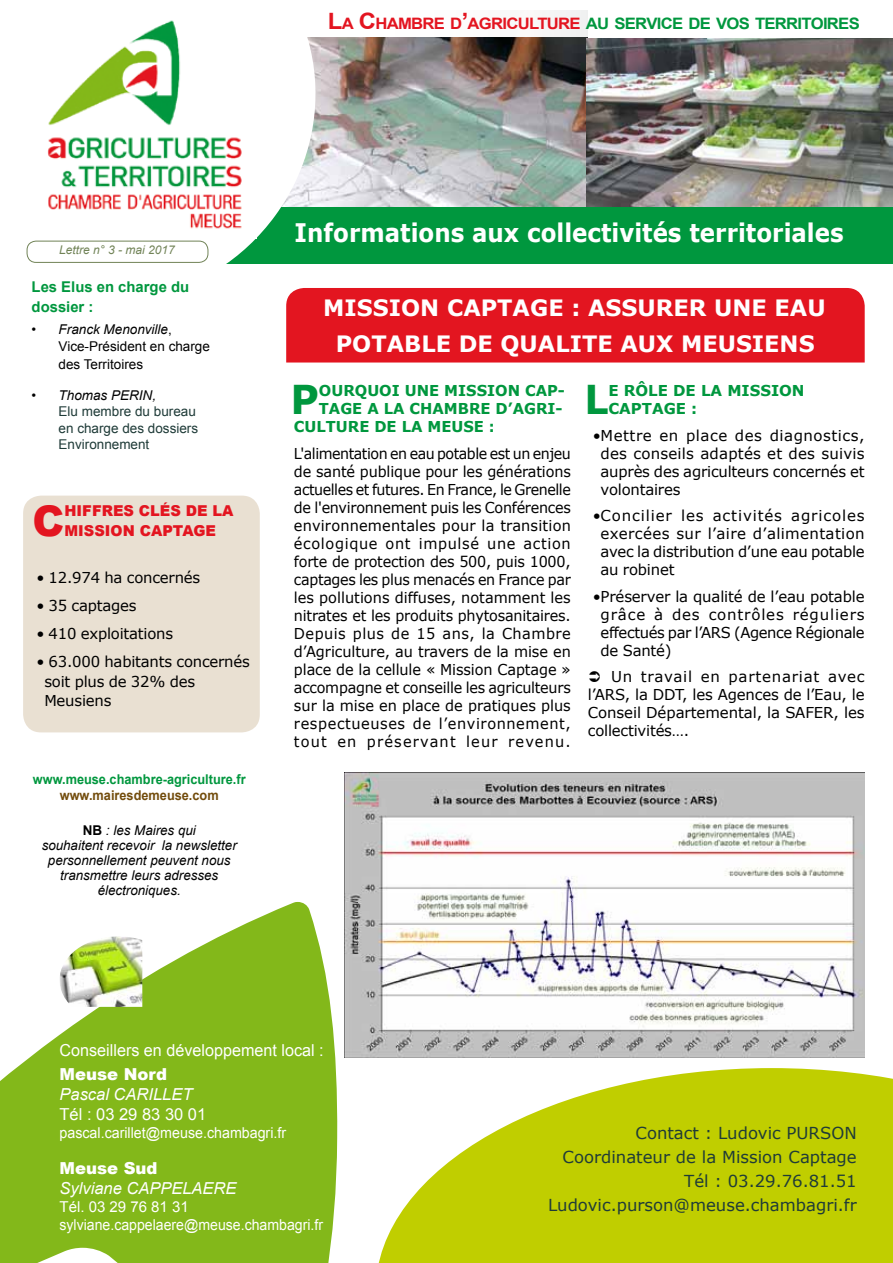
<style>
.page{position:relative;width:893px;height:1263px;background:#fff}
.page>*{position:absolute;margin:0;border:0;box-sizing:border-box;transform-origin:0 0}
.t1{font:900 42.3px "Arial";color:#e31520}
.t2{font:700 39.75px "Verdana";color:#00973e}
.t3{font:700 39.75px "Verdana";color:#00973e;scale:.95 1}
.t4{font:700 25.5px "Verdana";color:#fff;scale:.9 1}
.t5{font:700 22.5px/36px "Verdana";color:#fff;text-align:center}
.t6{font:16.5px/24px "Verdana";color:#1f3b38;text-align:right}
.t7{font:16.5px "Arial";color:#fff}
.t8{font:italic 16.5px "Arial";color:#fff}
.t9{font:900 16.5px "Arial";color:#fff}
.t10{font:700 15.75px "Arial";letter-spacing:-.045em;color:#00973e;scale:1.06 1}
.t11{font:15px/18px "Verdana";letter-spacing:-.015em;color:#000;text-align:justify;scale:.95 1}
.t12{font:15px/18px "Verdana";letter-spacing:-.015em;color:#000;text-align:justify}
.t13{font:700 15px/18px "Verdana";color:#00973e}
.t14{font:15px/18px "Arial";color:#fff}
.t15{font:15px "Arial";color:#fff;scale:.95 1}
.t16{font:900 15px/19.5px "Arial";color:#e31520}
.t17{font:700 14.85px/19.8px "Arial";color:#00973e}
.t18{font:italic 13.5px/15px "Arial";color:#000;text-align:center}
.t19{font:13.5px/16.5px "Arial";color:#000}
.t20{font:13.5px/16.5px "Arial";color:#1f3b38}
.t21{font:700 13.5px "Arial";color:#00973e;scale:.94 1}
.t22{font:700 13.5px "Arial";color:#724c0c;scale:.94 1}
.t23{font:italic 12px "Arial";color:#718357}
.s1{font-size:22.5px;color:#e31520}
.s2{color:#e31520}
.s3{font-style:italic}
.s4{font-weight:700;font-style:normal}
</style>
<div class="page">
<img style="left:340px;top:37px;width:247px;height:170px">
<img style="left:586px;top:38px;width:307px;height:169px">
<div style="left:214px;top:207px;width:679px;height:57px;background:#00973e"></div>
<svg style="left:26px;top:37px;width:314px;height:227px"></svg>
<img style="left:32px;top:20px;width:224px;height:219px">
<div style="left:23px;top:496px;width:237px;height:236px;background:#e9e0d2;border-radius:18px"></div>
<svg style="left:0;top:902px;width:338px;height:361px;fill:#83b81a"></svg>
<svg style="left:378px;top:1068px;width:515px;height:195px;fill:#c0ce00"></svg>
<div style="left:286px;top:288px;width:579px;height:74px;background:#e31520"></div>
<div style="left:27px;top:241px;width:181px;height:22px;border:1px solid #718357;border-radius:9px"></div>
<img style="left:60px;top:936px;width:82px;height:71px">
<img style="left:344px;top:773px;width:521px;height:285px">
<p class="t10" style="left:328px;top:13px;width:503px"><span class="s1">L</span><span class="s2">A</span> <span class="s1">C</span><span class="s2">HAMBRE D</span><span class="s1">’</span><span class="s2">AGRICULTURE</span> AU SERVICE DE VOS TERRITOIRES</p>
<p class="t23" style="left:59px;top:242px;width:117px">Lettre n° 3 - mai 2017</p>
<p class="t17" style="left:32px;top:278px;width:159px">Les Elus en charge du dossier :</p>
<p class="t19" style="left:59px;top:322px;width:153px;text-indent:-27px"><span class="s3">• Franck Menonville</span>,<br>Vice-Président en charge</p>
<p class="t19" style="left:59px;top:356px;width:86px">des Territoires</p>
<p class="t18" style="left:32px;top:388px;width:126px">• Thomas PERIN,</p>
<p class="t20" style="left:59px;top:403px;width:141px">Elu membre du bureau en charge des dossiers<br>Environnement</p>
<h1 class="t1" style="left:33px;top:490px;width:33px">C</h1>
<p class="t16" style="left:65px;top:500px;width:170px">HIFFRES CLÉS DE LA<br>MISSION CAPTAGE</p>
<p class="t12" style="left:36px;top:568px;width:165px">• 12.974 ha concernés</p>
<p class="t12" style="left:36px;top:596px;width:102px">• 35 captages</p>
<p class="t12" style="left:36px;top:624px;width:138px">• 410 exploitations</p>
<p class="t12" style="left:44px;top:652px;width:207px;line-height:19.5px;text-align:left;text-indent:-8px">• 63.000 habitants concernés soit plus de 32% des<br>Meusiens</p>
<p class="t21" style="left:33px;top:770px;width:228px">www.meuse.chambre-agriculture.fr</p>
<p class="t22" style="left:60px;top:786px;width:171px">www.mairesdemeuse.com</p>
<p class="t18" style="left:42px;top:823px;width:197px"><span class="s4">NB</span> : les Maires qui<br>souhaitent recevoir la newsletter personnellement peuvent nous transmettre leurs adresses électroniques.</p>
<h3 class="t4" style="left:295px;top:216px;width:611px">Informations aux collectivités territoriales</h3>
<h3 class="t5" style="left:323px;top:290px;width:504px">MISSION CAPTAGE : ASSURER UNE EAU<br>POTABLE DE QUALITE AUX MEUSIENS</h3>
<h2 class="t2" style="left:290px;top:374px;width:30px">P</h2>
<p class="t13" style="left:319px;top:382px;width:248px">OURQUOI UNE MISSION CAP-</p>
<p class="t13" style="left:319px;top:400px;width:245px">TAGE A LA CHAMBRE D’AGRI-</p>
<p class="t13" style="left:294px;top:418px;width:202px">CULTURE DE LA MEUSE :</p>
<p class="t11" style="left:294px;top:444px;width:293px">L'alimentation en eau potable est un enjeu de santé publique pour les générations actuelles et futures. En France, le Grenelle de l'environnement puis les Conférences environnementales pour la transition écologique ont impulsé une action forte de protection des 500, puis 1000, captages les plus menacés en France par les pollutions diffuses, notamment les nitrates et les produits phytosanitaires.<br>Depuis plus de 15 ans, la Chambre d’Agriculture, au travers de la mise en place de la cellule « Mission Captage » accompagne et conseille les agriculteurs sur la mise en place de pratiques plus respectueuses de l’environnement, tout en préservant leur revenu.</p>
<h2 class="t3" style="left:584px;top:374px;width:27px">L</h2>
<p class="t13" style="left:608px;top:382px;width:198px">E RÔLE DE LA MISSION<br>CAPTAGE :</p>
<p class="t12" style="left:601px;top:426px;width:266px;text-indent:-8px">• Mettre en place des diagnostics, des conseils adaptés et des suivis auprès des agriculteurs concernés et volontaires</p>
<p class="t12" style="left:601px;top:507px;width:266px;text-indent:-8px">• Concilier les activités agricoles exercées sur l’aire d’alimentation avec la distribution d’une eau potable au robinet</p>
<p class="t12" style="left:601px;top:587px;width:266px;text-indent:-8px">• Préserver la qualité de l’eau potable grâce à des contrôles réguliers effectués par l’ARS (Agence Régionale de Santé)</p>
<p class="t12" style="left:588px;top:668px;width:278px;text-indent:23px">Un travail en partenariat avec l’ARS, la DDT, les Agences de l’Eau, le Conseil Départemental, la SAFER, les collectivités….</p>
<p class="t7" style="left:60px;top:1039px;width:266px">Conseillers en développement local :</p>
<p class="t9" style="left:60px;top:1062px;width:109px">MEUSE NORD</p>
<p class="t8" style="left:60px;top:1083px;width:134px">Pascal CARILLET</p>
<p class="t7" style="left:60px;top:1103px;width:148px">Tél : 03 29 83 30 01</p>
<p class="t15" style="left:60px;top:1122px;width:240px">pascal.carillet@meuse.chambagri.fr</p>
<p class="t9" style="left:60px;top:1156px;width:100px">MEUSE SUD</p>
<p class="t8" style="left:60px;top:1178px;width:178px">Sylviane CAPPELAERE</p>
<p class="t14" style="left:60px;top:1198px;width:265px">Tél. 03 29 76 81 31 sylviane.cappelaere@meuse.chambagri.fr</p>
<p class="t6" style="left:548px;top:1121px;width:310px">Contact : Ludovic PURSON<br>Coordinateur de la Mission Captage<br>Tél : 03.29.76.81.51<br>Ludovic.purson@meuse.chambagri.fr</p>
</div>
